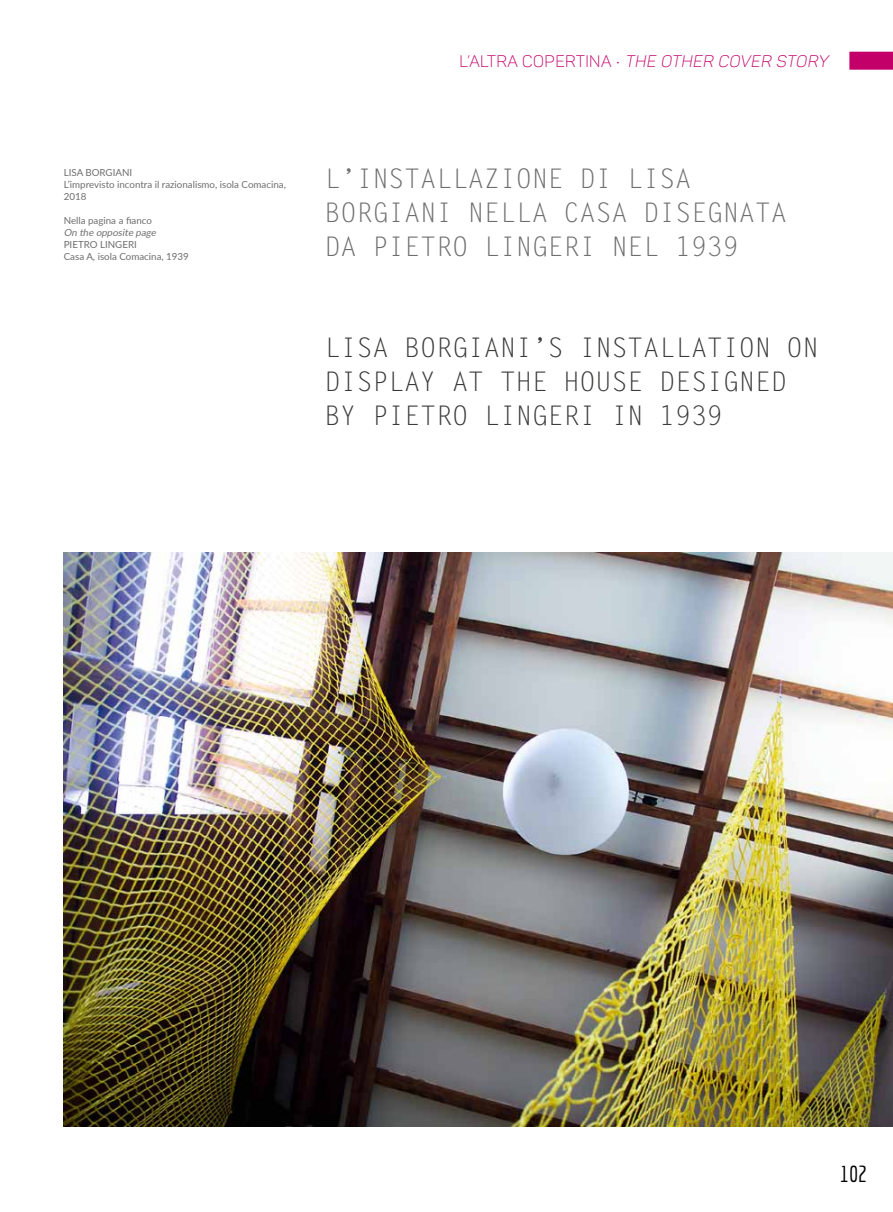
<style>
.page{position:relative;width:893px;height:1212px;background:#fff}
.page>*{position:absolute;margin:0;border:0;box-sizing:border-box;transform-origin:0 0}
.t1{font:27px/34px "Letter Gothic Std";letter-spacing:-.01em;color:#3a3a39}
.t2{font:27px/34px "Letter Gothic Std";letter-spacing:-.01em;color:#6e6e6e}
.t3{font:22.5px "Economica";color:#000}
.t4{font:italic 16.5px "Panton Light Caps";color:#c3006a}
.t5{font:9.75px/12px "Lato";color:#6e6e6e}
.t6{font:italic 9.75px "Lato";color:#6e6e6e}
.s1{font-style:normal}
</style>
<div class="page">
<div style="left:849px;top:52px;width:44px;height:18px;background:#c3006a"></div>
<img style="left:64px;top:553px;width:829px;height:574px">
<p class="t5" style="left:64px;top:166px;width:224px">LISA BORGIANI<br>L’imprevisto incontra il razionalismo, isola Comacina,<br>2018</p>
<p class="t5" style="left:64px;top:214px;width:90px">Nella pagina a fianco</p>
<p class="t6" style="left:64px;top:225px;width:96px">On the opposite page</p>
<p class="t5" style="left:64px;top:238px;width:127px">PIETRO LINGERI<br>Casa A, isola Comacina, 1939</p>
<h3 class="t4" style="left:460px;top:51px;width:373px"><span class="s1">L’A LT R A C O P E RT I N A •</span> THE OTHER COVER STORY</h3>
<h1 class="t2" style="left:325px;top:162px;width:464px">L’INSTALLAZIONE DI LISA<br>BORGIANI NELLA CASA DISEGNATA<br>DA PIETRO LINGERI NEL 1939</h1>
<h1 class="t1" style="left:325px;top:331px;width:496px">LISA BORGIANI’S INSTALLATION ON<br>DISPLAY AT THE HOUSE DESIGNED<br>BY PIETRO LINGERI IN 1939</h1>
<h2 class="t3" style="left:840px;top:1161px;width:29px">102</h2>
</div>
